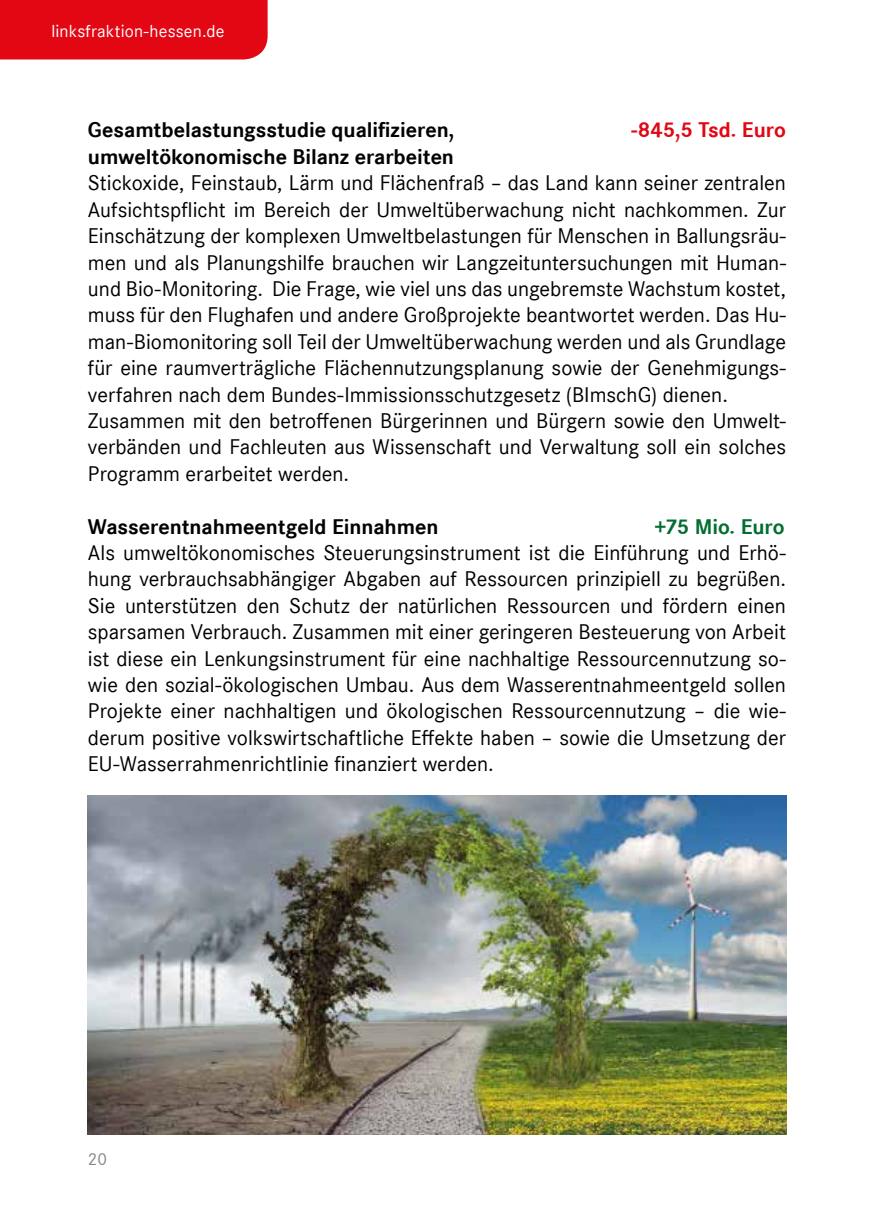
<style>
.page{position:relative;width:874px;height:1225px;background:#fff}
.page>*{position:absolute;margin:0;border:0;box-sizing:border-box;transform-origin:0 0}
.t1{font:22px/26.4px "Corporate S";color:#000}
.t2{font:700 22px "Corporate S";letter-spacing:-.005em;color:#020203}
.t3{font:700 22px "Corporate S";letter-spacing:-.005em;color:#e30613}
.t4{font:700 22px "Corporate S";letter-spacing:-.005em;color:#046e31}
.t5{font:18px "Corporate S";letter-spacing:.01em;color:#fff}
.t6{font:18px "Corporate S";color:#878787}
</style>
<div class="page">
<div style="left:0;top:0;width:267px;height:59px;background:#e30613"></div>
<img style="left:88px;top:795px;width:697px;height:339px">
<p class="t5" style="left:51px;top:21px;width:175px">linksfraktion-hessen.de</p>
<p class="t2" style="left:88px;top:118px;width:368px">Gesamtbelastungsstudie qualifizieren,</p>
<p class="t3" style="left:631px;top:118px;width:156px">-845,5 Tsd. Euro</p>
<p class="t2" style="left:88px;top:144px;width:367px">umweltökonomische Bilanz erarbeiten</p>
<p class="t1" style="left:88px;top:170px;width:699px">Stickoxide, Feinstaub, Lärm und Flächenfraß – das Land kann seiner zentralen Aufsichtspflicht im Bereich der Umweltüberwachung nicht nachkommen. Zur Einschätzung der komplexen Umweltbelastungen für Menschen in Ballungsräu&shy;men und als Planungshilfe brauchen wir Langzeituntersuchungen mit Human&shy;und Bio-Monitoring. Die Frage, wie viel uns das ungebremste Wachstum kostet, muss für den Flughafen und andere Großprojekte beantwortet werden. Das Hu&shy;man-Biomonitoring soll Teil der Umweltüberwachung werden und als Grundlage für eine raumverträgliche Flächennutzungsplanung sowie der Genehmigungs&shy;verfahren nach dem Bundes-Immissionsschutzgesetz (BImschG) dienen.<br>Zusammen mit den betroffenen Bürgerinnen und Bürgern sowie den Umwelt&shy;verbänden und Fachleuten aus Wissenschaft und Verwaltung soll ein solches Programm erarbeitet werden.</p>
<p class="t2" style="left:88px;top:514px;width:352px">Wasserentnahmeentgeld Einnahmen</p>
<p class="t4" style="left:653px;top:514px;width:132px">+75 Mio. Euro</p>
<p class="t1" style="left:88px;top:539px;width:699px;text-align:justify">Als umweltökonomisches Steuerungsinstrument ist die Einführung und Erhö&shy;hung verbrauchsabhängiger Abgaben auf Ressourcen prinzipiell zu begrüßen.<br>Sie unterstützen den Schutz der natürlichen Ressourcen und fördern einen sparsamen Verbrauch. Zusammen mit einer geringeren Besteuerung von Arbeit ist diese ein Lenkungsinstrument für eine nachhaltige Ressourcennutzung so&shy;wie den sozial-ökologischen Umbau. Aus dem Wasserentnahmeentgeld sollen Projekte einer nachhaltigen und ökologischen Ressourcennutzung – die wie&shy;derum positive volkswirtschaftliche Effekte haben – sowie die Umsetzung der EU-Wasserrahmenrichtlinie finanziert werden.</p>
<p class="t6" style="left:88px;top:1148px;width:21px">20</p>
</div>
